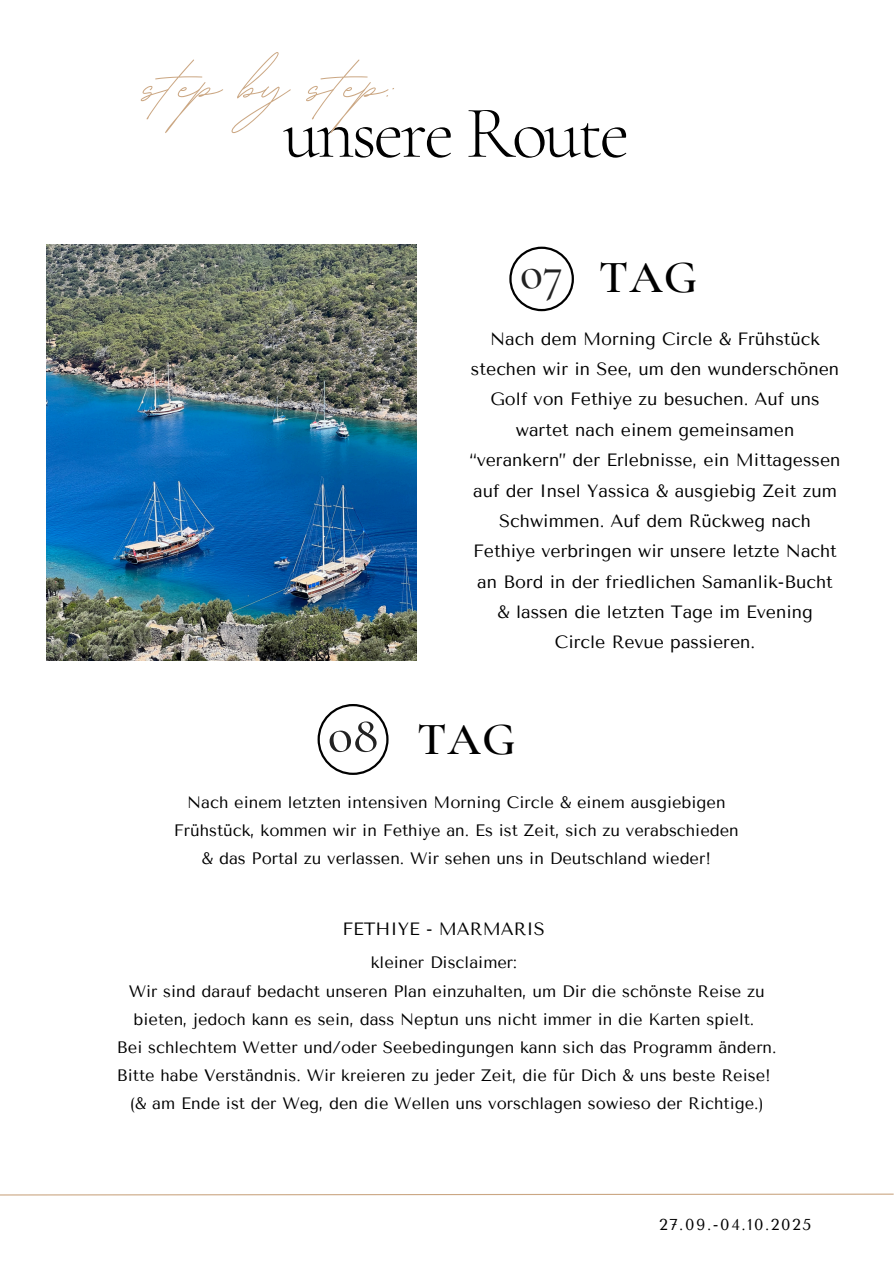
<style>
.page{position:relative;width:894px;height:1264px;background:#fff}
.page>*{position:absolute;margin:0;border:0;box-sizing:border-box;transform-origin:0 0}
.t1{font:88.35px "BD Script";color:#cba783}
.t2{font:300 74.4px "Cormorant Garamond";letter-spacing:-.045em;color:#000}
.t3{font:500 52.2px "Cormorant Garamond";color:#222}
.t4{font:500 47.4px "Cormorant Garamond";color:#222}
.t5{font:600 46.05px "Cormorant Garamond";letter-spacing:.03em;color:#000}
.t6{font:17.7px/30.3px "Tenor Sans";color:#000;text-align:center}
.t7{font:16.5px/28.2px "Tenor Sans";color:#000;text-align:center}
.t8{font:15.75px "Tenor Sans";letter-spacing:.105em;color:#000}
</style>
<div class="page">
<svg style="left:509px;top:247px;width:64px;height:64px"></svg>
<svg style="left:317px;top:704px;width:71px;height:70px"></svg>
<svg style="left:0;top:1193px;width:893px;height:3px"></svg>
<img style="left:46px;top:244px;width:370px;height:417px">
<h6 class="t1" style="left:142px;top:27px;width:255px">step by step:</h6>
<h4 class="t2" style="left:283px;top:88px;width:348px">unsere Route</h4>
<h1 class="t4" style="left:520px;top:244px;width:45px">o7</h1>
<h3 class="t5" style="left:598px;top:249px;width:100px">TAG</h3>
<h3 class="t6" style="left:469px;top:323px;width:372px">Nach dem Morning Circle &amp; Frühstück stechen wir in See, um den wunderschönen Golf von Fethiye zu besuchen. Auf uns wartet nach einem gemeinsamen “verankern” der Erlebnisse, ein Mittagessen auf der Insel Yassica &amp; ausgiebig Zeit zum Schwimmen. Auf dem Rückweg nach Fethiye verbringen wir unsere letzte Nacht an Bord in der friedlichen Samanlik-Bucht &amp; lassen die letzten Tage im Evening<br>Circle Revue passieren.</h3>
<h2 class="t3" style="left:327px;top:703px;width:52px">o8</h2>
<p class="t5" style="left:417px;top:711px;width:100px">TAG</p>
<h4 class="t7" style="left:174px;top:788px;width:566px">Nach einem letzten intensiven Morning Circle &amp; einem ausgiebigen<br>Frühstück, kommen wir in Fethiye an. Es ist Zeit, sich zu verabschieden &amp; das Portal zu verlassen. Wir sehen uns in Deutschland wieder!</h4>
<h5 class="t6" style="left:342px;top:913px;width:204px">FETHIYE - MARMARIS</h5>
<h6 class="t7" style="left:117px;top:948px;width:661px">kleiner Disclaimer:<br>Wir sind darauf bedacht unseren Plan einzuhalten, um Dir die schönste Reise zu bieten, jedoch kann es sein, dass Neptun uns nicht immer in die Karten spielt.<br>Bei schlechtem Wetter und/oder Seebedingungen kann sich das Programm ä ndern.<br>Bitte habe Verständnis. Wir kreieren zu jeder Zeit, die für Dich &amp; uns beste Reise! (&amp; am Ende ist der Weg, den die Wellen uns vorschlagen sowieso der Richtige.)</h6>
<h6 class="t8" style="left:659px;top:1215px;width:153px">27.09.-04.10.2025</h6>
</div>
